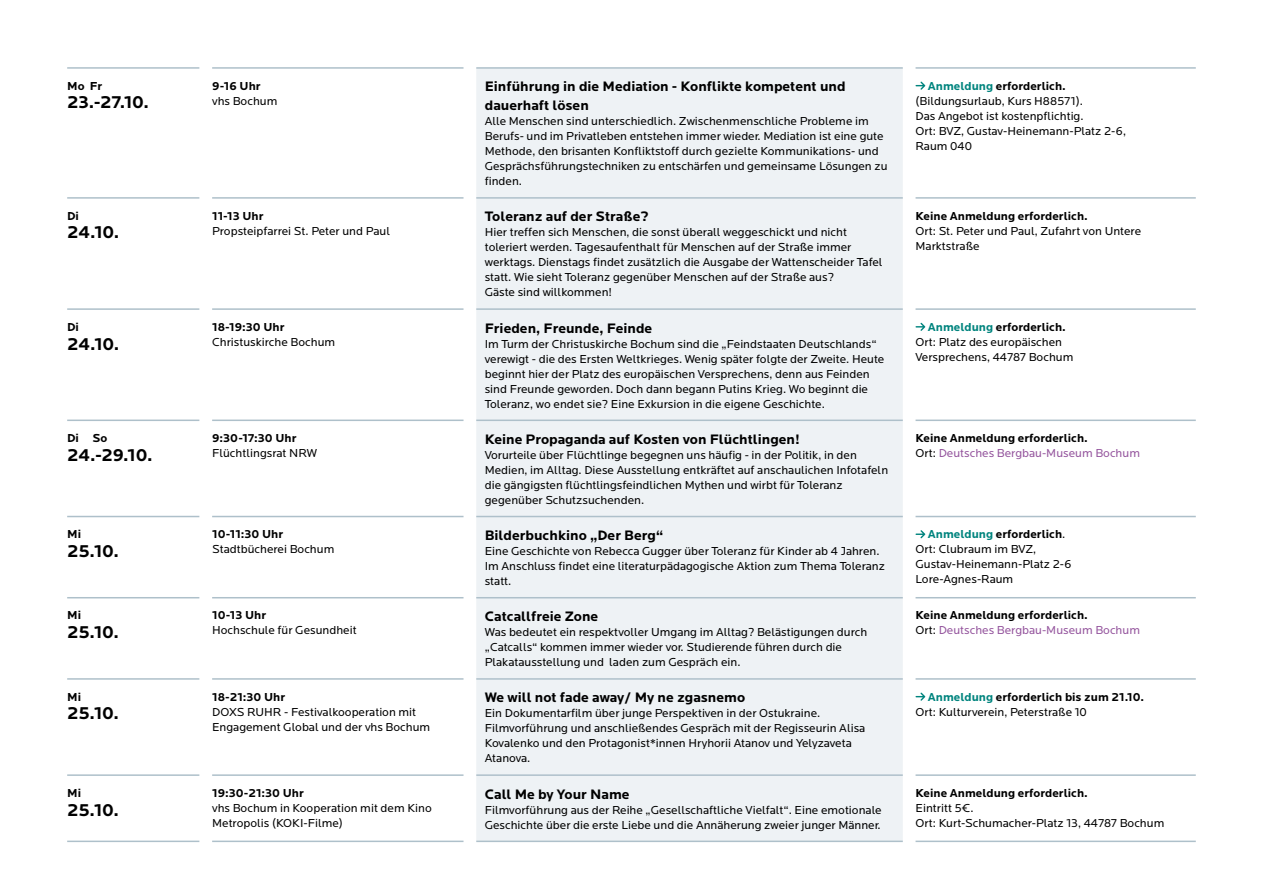
<style>
.page{position:relative;width:1263px;height:893px;background:#fff}
.page>*{position:absolute;margin:0;border:0;box-sizing:border-box;transform-origin:0 0}
.t1{font:700 18px "Locator";letter-spacing:-.015em;color:#000}
.t2{font:700 14.25px/18.8px "Locator";color:#000}
.t3{font:12px/15px "Locator";color:#000}
.t4{font:700 12px "Locator";color:#000}
.t5{font:12px/15px "Locator";color:#95569e}
.s1{font-weight:700;color:#00847e}
.s2{font-weight:700}
.s3{font-weight:700;color:#000}
.s4{color:#000}
</style>
<div class="page">
<div style="left:476px;top:69px;width:427px;height:772px;background:#eef2f5"></div>
<hr style="left:67px;top:67px;width:132px;height:2px;background:#aec0ca">
<hr style="left:212px;top:67px;width:251px;height:2px;background:#aec0ca">
<hr style="left:476px;top:67px;width:427px;height:2px;background:#aec0ca">
<hr style="left:915px;top:67px;width:281px;height:2px;background:#aec0ca">
<hr style="left:67px;top:197px;width:132px;height:2px;background:#aec0ca">
<hr style="left:212px;top:197px;width:251px;height:2px;background:#aec0ca">
<hr style="left:476px;top:197px;width:427px;height:2px;background:#aec0ca">
<hr style="left:915px;top:197px;width:281px;height:2px;background:#aec0ca">
<hr style="left:67px;top:308px;width:132px;height:2px;background:#aec0ca">
<hr style="left:212px;top:308px;width:251px;height:2px;background:#aec0ca">
<hr style="left:476px;top:308px;width:427px;height:2px;background:#aec0ca">
<hr style="left:915px;top:308px;width:281px;height:2px;background:#aec0ca">
<hr style="left:67px;top:420px;width:132px;height:1px;background:#aec0ca">
<hr style="left:212px;top:420px;width:251px;height:1px;background:#aec0ca">
<hr style="left:476px;top:420px;width:427px;height:1px;background:#aec0ca">
<hr style="left:915px;top:420px;width:281px;height:1px;background:#aec0ca">
<hr style="left:67px;top:516px;width:132px;height:1px;background:#aec0ca">
<hr style="left:212px;top:516px;width:251px;height:1px;background:#aec0ca">
<hr style="left:476px;top:516px;width:427px;height:1px;background:#aec0ca">
<hr style="left:915px;top:516px;width:281px;height:1px;background:#aec0ca">
<hr style="left:67px;top:597px;width:132px;height:1px;background:#aec0ca">
<hr style="left:212px;top:597px;width:251px;height:1px;background:#aec0ca">
<hr style="left:476px;top:597px;width:427px;height:1px;background:#aec0ca">
<hr style="left:915px;top:597px;width:281px;height:1px;background:#aec0ca">
<hr style="left:67px;top:678px;width:132px;height:2px;background:#aec0ca">
<hr style="left:212px;top:678px;width:251px;height:2px;background:#aec0ca">
<hr style="left:476px;top:678px;width:427px;height:2px;background:#aec0ca">
<hr style="left:915px;top:678px;width:281px;height:2px;background:#aec0ca">
<hr style="left:67px;top:774px;width:132px;height:2px;background:#aec0ca">
<hr style="left:212px;top:774px;width:251px;height:2px;background:#aec0ca">
<hr style="left:476px;top:774px;width:427px;height:2px;background:#aec0ca">
<hr style="left:915px;top:774px;width:281px;height:2px;background:#aec0ca">
<hr style="left:67px;top:841px;width:132px;height:1px;background:#aec0ca">
<hr style="left:212px;top:841px;width:251px;height:1px;background:#aec0ca">
<hr style="left:476px;top:841px;width:427px;height:1px;background:#aec0ca">
<hr style="left:915px;top:841px;width:281px;height:1px;background:#aec0ca">
<svg style="left:915px;top:82px;width:10px;height:8px"></svg>
<svg style="left:915px;top:323px;width:10px;height:8px"></svg>
<svg style="left:915px;top:530px;width:10px;height:8px"></svg>
<svg style="left:915px;top:692px;width:10px;height:9px"></svg>
<p class="t4" style="left:67px;top:79px;width:37px">Mo Fr</p>
<h1 class="t1" style="left:67px;top:92px;width:83px">23.-27.10.</h1>
<p class="t4" style="left:67px;top:209px;width:13px">Di</p>
<h1 class="t1" style="left:67px;top:222px;width:54px">24.10.</h1>
<p class="t4" style="left:67px;top:320px;width:13px">Di</p>
<h1 class="t1" style="left:67px;top:333px;width:54px">24.10.</h1>
<p class="t4" style="left:67px;top:431px;width:42px">Di So</p>
<h1 class="t1" style="left:67px;top:445px;width:87px">24.-29.10.</h1>
<p class="t4" style="left:67px;top:527px;width:15px">Mi</p>
<h1 class="t1" style="left:67px;top:541px;width:53px">25.10.</h1>
<p class="t4" style="left:67px;top:609px;width:15px">Mi</p>
<h1 class="t1" style="left:67px;top:622px;width:53px">25.10.</h1>
<p class="t4" style="left:67px;top:690px;width:15px">Mi</p>
<h1 class="t1" style="left:67px;top:703px;width:53px">25.10.</h1>
<p class="t4" style="left:67px;top:786px;width:15px">Mi</p>
<h1 class="t1" style="left:67px;top:799px;width:53px">25.10.</h1>
<p class="t4" style="left:212px;top:79px;width:50px">9-16 Uhr</p>
<p class="t3" style="left:212px;top:94px;width:67px">vhs Bochum</p>
<p class="t2" style="left:485px;top:78px;width:362px">Einführung in die Mediation - Konflikte kompetent und dauerhaft lösen</p>
<p class="t3" style="left:485px;top:114px;width:404px">Alle Menschen sind unterschiedlich. Zwischenmenschliche Probleme im Berufs- und im Privatleben entstehen immer wieder. Mediation ist eine gute Methode, den brisanten Konfliktstoff durch gezielte Kommunikations- und Gesprächsführungstechniken zu entschärfen und gemeinsame Lösungen zu finden.</p>
<p class="t3" style="left:915px;top:79px;width:212px;text-indent:12px"><span class="s1">Anmeldung</span> <span class="s2">erforderlich. </span>(Bildungsurlaub, Kurs H88571).<br>Das Angebot ist kostenpflichtig.<br>Ort: BVZ, Gustav-Heinemann-Platz 2-6,<br>Raum 040</p>
<p class="t4" style="left:212px;top:209px;width:53px">11-13 Uhr</p>
<p class="t3" style="left:212px;top:224px;width:179px">Propsteipfarrei St. Peter und Paul</p>
<p class="t2" style="left:485px;top:208px;width:165px">Toleranz auf der Straße?</p>
<p class="t3" style="left:485px;top:225px;width:399px">Hier treffen sich Menschen, die sonst überall weggeschickt und nicht toleriert werden. Tagesaufenthalt für Menschen auf der Straße immer werktags. Dienstags findet zusätzlich die Ausgabe der Wattenscheider Tafel statt. Wie sieht Toleranz gegenüber Menschen auf der Straße aus?<br>Gäste sind willkommen!</p>
<p class="t4" style="left:915px;top:209px;width:174px">Keine Anmeldung erforderlich.</p>
<p class="t3" style="left:915px;top:224px;width:227px">Ort: St. Peter und Paul, Zufahrt von Untere<br>Marktstraße</p>
<p class="t4" style="left:212px;top:320px;width:74px">18-19:30 Uhr</p>
<p class="t3" style="left:212px;top:335px;width:125px">Christuskirche Bochum</p>
<p class="t2" style="left:485px;top:319px;width:169px">Frieden, Freunde, Feinde</p>
<p class="t3" style="left:485px;top:336px;width:401px">Im Turm der Christuskirche Bochum sind die „Feindstaaten Deutschlands“ verewigt - die des Ersten Weltkrieges. Wenig später folgte der Zweite. Heute beginnt hier der Platz des europäischen Versprechens, denn aus Feinden sind Freunde geworden. Doch dann begann Putins Krieg. Wo beginnt die Toleranz, wo endet sie? Eine Exkursion in die eigene Geschichte.</p>
<p class="t3" style="left:915px;top:320px;width:159px;text-indent:12px"><span class="s1">Anmeldung</span> <span class="s2">erforderlich.<br></span>Ort: Platz des europäischen<br>Versprechens, 44787 Bochum</p>
<p class="t4" style="left:212px;top:431px;width:86px">9:30-17:30 Uhr</p>
<p class="t3" style="left:212px;top:446px;width:106px">Flüchtlingsrat NRW</p>
<p class="t2" style="left:485px;top:430px;width:317px">Keine Propaganda auf Kosten von Flüchtlingen!</p>
<p class="t3" style="left:485px;top:448px;width:405px">Vorurteile über Flüchtlinge begegnen uns häufig - in der Politik, in den Medien, im Alltag. Diese Ausstellung entkräftet auf anschaulichen Infotafeln die gängigsten flüchtlingsfeindlichen Mythen und wirbt für Toleranz gegenüber Schutzsuchenden.</p>
<p class="t5" style="left:915px;top:431px;width:226px"><span class="s3">Keine Anmeldung erforderlich.<br></span><span class="s4">Ort:</span> Deutsches Bergbau-Museum Bochum</p>
<p class="t4" style="left:212px;top:527px;width:73px">10-11:30 Uhr</p>
<p class="t3" style="left:212px;top:542px;width:124px">Stadtbücherei Bochum</p>
<p class="t2" style="left:485px;top:526px;width:180px">Bilderbuchkino „Der Berg“</p>
<p class="t3" style="left:485px;top:544px;width:402px">Eine Geschichte von Rebecca Gugger über Toleranz für Kinder ab 4 Jahren.<br>Im Anschluss findet eine literaturpädagogische Aktion zum Thema Toleranz statt.</p>
<p class="t3" style="left:915px;top:527px;width:158px;text-indent:12px"><span class="s1">Anmeldung</span> <span class="s2">erforderlich</span>.<br>Ort: Clubraum im BVZ,<br>Gustav-Heinemann-Platz 2-6<br>Lore-Agnes-Raum</p>
<p class="t4" style="left:212px;top:609px;width:56px">10-13 Uhr</p>
<p class="t3" style="left:212px;top:623px;width:146px">Hochschule für Gesundheit</p>
<p class="t2" style="left:485px;top:607px;width:115px">Catcallfreie Zone</p>
<p class="t3" style="left:485px;top:625px;width:384px">Was bedeutet ein respektvoller Umgang im Alltag? Belästigungen durch „Catcalls“ kommen immer wieder vor. Studierende führen durch die<br>Plakatausstellung und laden zum Gespräch ein.</p>
<p class="t5" style="left:915px;top:608px;width:226px"><span class="s3">Keine Anmeldung erforderlich.<br></span><span class="s4">Ort:</span> Deutsches Bergbau-Museum Bochum</p>
<p class="t4" style="left:212px;top:690px;width:75px">18-21:30 Uhr</p>
<p class="t3" style="left:212px;top:705px;width:220px">DOXS RUHR - Festivalkooperation mit<br>Engagement Global und der vhs Bochum</p>
<p class="t2" style="left:485px;top:689px;width:262px">We will not fade away/ My ne zgasnemo</p>
<p class="t3" style="left:485px;top:706px;width:382px">Ein Dokumentarfilm über junge Perspektiven in der Ostukraine.<br>Filmvorführung und anschließendes Gespräch mit der Regisseurin Alisa Kovalenko und den Protagonist*innen Hryhorii Atanov und Yelyzaveta Atanova.</p>
<p class="t3" style="left:915px;top:690px;width:230px;text-indent:12px"><span class="s1">Anmeldung</span> <span class="s2">erforderlich bis zum 21.10.<br></span>Ort: Kulturverein, Peterstraße 10</p>
<p class="t4" style="left:212px;top:786px;width:93px">19:30-21:30 Uhr</p>
<p class="t3" style="left:212px;top:801px;width:221px">vhs Bochum in Kooperation mit dem Kino<br>Metropolis (KOKI-Filme)</p>
<p class="t2" style="left:485px;top:785px;width:146px">Call Me by Your Name</p>
<p class="t3" style="left:485px;top:802px;width:398px">Filmvorführung aus der Reihe „Gesellschaftliche Vielfalt“. Eine emotionale<br>Geschichte über die erste Liebe und die Annäherung zweier junger Männer.</p>
<p class="t4" style="left:915px;top:786px;width:174px">Keine Anmeldung erforderlich.</p>
<p class="t3" style="left:915px;top:801px;width:250px">Eintritt 5€.<br>Ort: Kurt-Schumacher-Platz 13, 44787 Bochum</p>
</div>
